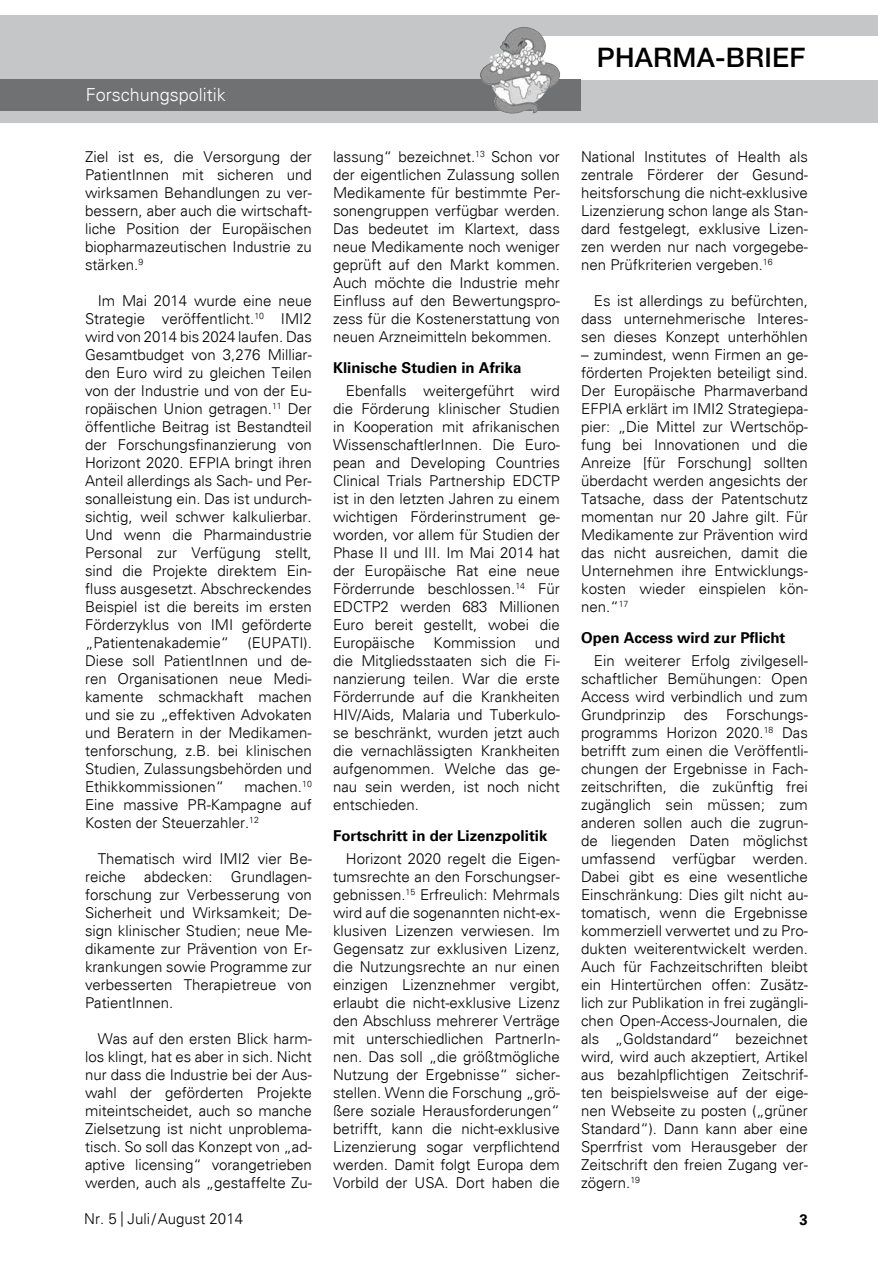
<style>
.page{position:relative;width:893px;height:1263px;background:#fff}
.page>*{position:absolute;margin:0;border:0;box-sizing:border-box;transform-origin:0 0}
.t1{font:500 27px "Helvetica Neue LT";letter-spacing:.01em;color:#000}
.t2{font:300 18px "Univers";color:#fff}
.t3{font:300 15px/18px "Univers";color:#000;text-align:justify}
.t4{font:700 15px "Univers";color:#000}
</style>
<div class="page">
<div style="left:0;top:15px;width:878px;height:108px;background:#c5c6c7"></div>
<div style="left:519px;top:36px;width:369px;height:43px;background:#fff"></div>
<div style="left:0;top:79px;width:581px;height:32px;background:#6f7172"></div>
<img style="left:491px;top:27px;width:31px;height:34px">
<p class="t2" style="left:86px;top:84px;width:142px">Forschungspolitik</p>
<p class="t3" style="left:85px;top:148px;width:228px">Ziel ist es, die Versorgung der PatientInnen mit sicheren und wirksamen Behandlungen zu ver&shy;bessern, aber auch die wirtschaft&shy;liche Position der Europäischen biopharmazeutischen Industrie zu stärken.<sup>9</sup></p>
<p class="t3" style="left:85px;top:292px;width:228px;text-indent:13px">Im Mai 2014 wurde eine neue Strategie veröffentlicht.<sup>10</sup> IMI2 wird von 2014 bis 2024 laufen. Das Gesamtbudget von 3,276 Milliar&shy;den Euro wird zu gleichen Teilen von der Industrie und von der Eu&shy;ropäischen Union getragen.<sup>11</sup> Der öffentliche Beitrag ist Bestandteil der Forschungsfinanzierung von Horizont 2020. EFPIA bringt ihren Anteil allerdings als Sach- und Per&shy;sonalleistung ein. Das ist undurch&shy;sichtig, weil schwer kalkulierbar.<br>Und wenn die Pharmaindustrie Personal zur Verfügung stellt, sind die Projekte direktem Ein&shy;fluss ausgesetzt. Abschreckendes Beispiel ist die bereits im ersten Förderzyklus von IMI geförderte „Patientenakademie“ (EUPATI).<br>Diese soll PatientInnen und de&shy;ren Organisationen neue Medi&shy;kamente schmackhaft machen und sie zu „effektiven Advokaten und Beratern in der Medikamen&shy;tenforschung, z.B. bei klinischen Studien, Zulassungsbehörden und Ethikkommissionen“</p>
<p class="t3" style="left:85px;top:778px;width:228px;text-indent:160px">machen.<sup>10<br></sup>Eine massive PR-Kampagne auf Kosten der Steuerzahler.<sup>12</sup></p>
<p class="t3" style="left:85px;top:850px;width:228px;text-indent:13px">Thematisch wird IMI2 vier Be&shy;reiche abdecken: Grundlagen&shy;forschung zur Verbesserung von Sicherheit und Wirksamkeit; De&shy;sign klinischer Studien; neue Me&shy;dikamente zur Prävention von Er&shy;krankungen sowie Programme zur verbesserten Therapietreue von PatientInnen.</p>
<p class="t3" style="left:85px;top:1030px;width:228px;text-indent:13px">Was auf den ersten Blick harm&shy;los klingt, hat es aber in sich. Nicht nur dass die Industrie bei der Aus&shy;wahl der geförderten Projekte miteintscheidet, auch so manche Zielsetzung ist nicht unproblema&shy;tisch. So soll das Konzept von „ad&shy;aptive licensing“ vorangetrieben werden, auch als „gestaffelte Zu-</p>
<p class="t3" style="left:333px;top:148px;width:228px">lassung“ bezeichnet.<sup>13</sup> Schon vor der eigentlichen Zulassung sollen Medikamente für bestimmte Per&shy;sonengruppen verfügbar werden.<br>Das bedeutet im Klartext, dass neue Medikamente noch weniger geprüft auf den Markt kommen.<br>Auch möchte die Industrie mehr Einfluss auf den Bewertungspro&shy;zess für die Kostenerstattung von neuen Arzneimitteln bekommen.</p>
<p class="t4" style="left:333px;top:359px;width:190px">Klinische Studien in Afrika</p>
<p class="t3" style="left:333px;top:382px;width:228px;text-indent:13px">Ebenfalls weitergeführt wird die Förderung klinischer Studien in Kooperation mit afrikanischen WissenschaftlerInnen. Die Euro&shy;pean and Developing Countries Clinical Trials Partnership EDCTP ist in den letzten Jahren zu einem wichtigen Förderinstrument ge&shy;worden, vor allem für Studien der Phase II und III. Im Mai 2014 hat der Europäische Rat eine neue Förderrunde beschlossen.<sup>14</sup> Für EDCTP2 werden 683 Millionen Euro bereit gestellt, wobei die Europäische</p>
<p class="t3" style="left:434px;top:634px;width:84px">Kommission</p>
<p class="t3" style="left:333px;top:634px;width:228px;text-indent:202px">und die Mitgliedsstaaten sich die Fi&shy;nanzierung teilen. War die erste Förderrunde auf die Krankheiten HIV/Aids, Malaria und Tuberkulo&shy;se beschränkt, wurden jetzt auch die vernachlässigten Krankheiten aufgenommen. Welche das ge&shy;nau sein werden, ist noch nicht entschieden.</p>
<p class="t4" style="left:333px;top:827px;width:216px">Fortschritt in der Lizenzpolitik</p>
<p class="t3" style="left:333px;top:850px;width:228px;text-indent:13px">Horizont 2020 regelt die Eigen&shy;tumsrechte an den Forschungser&shy;gebnissen.<sup>15</sup> Erfreulich: Mehrmals wird auf die sogenannten nicht-ex&shy;klusiven Lizenzen verwiesen. Im Gegensatz zur exklusiven Lizenz, die Nutzungsrechte an nur einen einzigen Lizenznehmer vergibt, erlaubt die nicht-exklusive Lizenz den Abschluss mehrerer Verträge mit unterschiedlichen PartnerIn&shy;nen. Das soll „die größtmögliche Nutzung der Ergebnisse“ sicher&shy;stellen. Wenn die Forschung „grö&shy;ßere soziale Herausforderungen“ betrifft, kann die nicht-exklusive Lizenzierung sogar verpflichtend werden. Damit folgt Europa dem Vorbild der USA. Dort haben die</p>
<h1 class="t1" style="left:597px;top:42px;width:210px">PHARMA-BRIEF</h1>
<p class="t3" style="left:581px;top:148px;width:228px">National Institutes of Health als zentrale Förderer der Gesund&shy;heitsforschung die nicht-exklusive Lizenzierung schon lange als Stan&shy;dard festgelegt, exklusive Lizen&shy;zen werden nur nach vorgegebe&shy;nen Prüfkriterien vergeben.<sup>16</sup></p>
<p class="t3" style="left:581px;top:292px;width:228px;text-indent:13px">Es ist allerdings zu befürchten, dass unternehmerische Interes&shy;sen dieses Konzept unterhöhlen</p>
<p class="t3" style="left:581px;top:346px;width:228px">– zumindest, wenn Firmen an ge&shy;förderten Projekten beteiligt sind.<br>Der Europäische Pharmaverband EFPIA erklärt im IMI2 Strategiepa&shy;pier: „Die Mittel zur Wertschöp&shy;fung bei Innovationen und die Anreize [für Forschung] sollten überdacht werden angesichts der Tatsache, dass der Patentschutz momentan nur 20 Jahre gilt. Für Medikamente zur Prävention wird das nicht ausreichen, damit die Unternehmen ihre Entwicklungs&shy;kosten wieder einspielen kön&shy;nen.“<sup>17</sup></p>
<p class="t4" style="left:581px;top:629px;width:206px">Open Access wird zur Pflicht</p>
<p class="t3" style="left:581px;top:652px;width:228px;text-indent:13px">Ein weiterer Erfolg zivilgesell&shy;schaftlicher Bemühungen: Open Access wird verbindlich und zum Grundprinzip des Forschungs&shy;programms Horizon 2020.<sup>18</sup> Das betrifft zum einen die Veröffentli&shy;chungen der Ergebnisse in Fach&shy;zeitschriften, die zukünftig frei zugänglich sein müssen; zum anderen sollen auch die zugrun&shy;de liegenden Daten möglichst umfassend verfügbar werden.<br>Dabei gibt es eine wesentliche Einschränkung: Dies gilt nicht au&shy;tomatisch, wenn die Ergebnisse kommerziell verwertet und zu Pro&shy;dukten weiterentwickelt werden.<br>Auch für Fachzeitschriften bleibt ein Hintertürchen offen: Zusätz&shy;lich zur Publikation in frei zugängli&shy;chen Open-Access-Journalen, die als „Goldstandard“ bezeichnet wird, wird auch akzeptiert, Artikel aus bezahlpflichtigen Zeitschrif&shy;ten beispielsweise auf der eige&shy;nen Webseite zu posten („grüner Standard“). Dann kann aber eine Sperrfrist vom Herausgeber der Zeitschrift den freien Zugang ver&shy;zögern.<sup>19</sup></p>
<p class="t3" style="left:84px;top:1210px;width:160px">Nr. 5 | Juli/August 2014</p>
<p class="t4" style="left:800px;top:1210px;width:10px">3</p>
</div>
